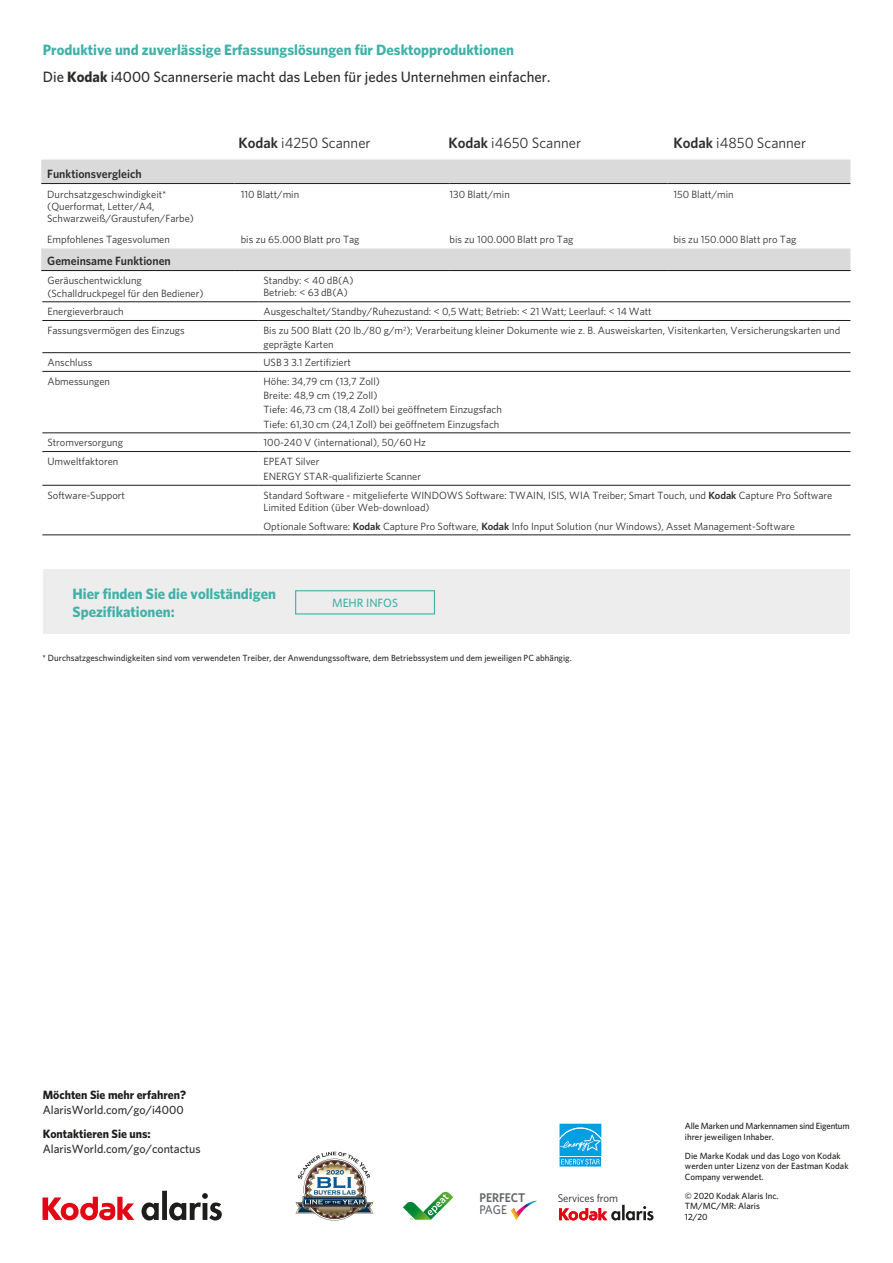
<style>
.page{position:relative;width:893px;height:1263px;background:#fff}
.page>*{position:absolute;margin:0;border:0;box-sizing:border-box;transform-origin:0 0}
.t1{font:700 15px/18px "Whitney";color:#40b1a8}
.t2{font:15px "Whitney";color:#2e2d2c}
.t3{font:600 12.6px "Whitney";color:#63656a;scale:.93 1}
.t4{font:500 12.6px "Whitney";color:#63656a;scale:.93 1}
.t5{font:500 12px "Whitney";color:#2e2d2c}
.t6{font:700 12px "Whitney";color:#1d1d1b}
.t7{font:600 12px "Whitney";color:#2e2d2c}
.t8{font:500 12px "Whitney";color:#40b1a8}
.t9{font:11.1px "Whitney";letter-spacing:-.01em;color:#2b2523}
.t10{font:10.5px/12px "Whitney";color:#2e2d2c}
.t11{font:500 9px/10.5px "Whitney";color:#1d1d1b}
.t12{font:500 9px "Whitney";color:#2e2d2c}
.t13{font:500 9px/10.5px "Whitney";letter-spacing:-.02em;color:#1d1d1b}
.s1{font-weight:500;color:#2e2d2c}
.s2{color:#2e2d2c}
.s3{font-weight:600}
</style>
<div class="page">
<svg style="left:42px;top:271px;width:808px;height:1px"></svg>
<svg style="left:42px;top:302px;width:808px;height:131px"></svg>
<svg style="left:42px;top:321px;width:808px;height:31px"></svg>
<svg style="left:42px;top:452px;width:808px;height:83px"></svg>
<hr style="left:42px;top:301px;width:216px;height:1px;background:#1d1d1b">
<hr style="left:258px;top:301px;width:592px;height:1px;background:#1d1d1b">
<hr style="left:42px;top:320px;width:216px;height:1px;background:#1d1d1b">
<hr style="left:258px;top:320px;width:592px;height:1px;background:#1d1d1b">
<hr style="left:42px;top:352px;width:216px;height:1px;background:#1d1d1b">
<hr style="left:258px;top:352px;width:592px;height:1px;background:#1d1d1b">
<hr style="left:42px;top:371px;width:216px;height:1px;background:#1d1d1b">
<hr style="left:258px;top:371px;width:592px;height:1px;background:#1d1d1b">
<hr style="left:42px;top:433px;width:216px;height:1px;background:#1d1d1b">
<hr style="left:258px;top:433px;width:592px;height:1px;background:#1d1d1b">
<hr style="left:42px;top:451px;width:216px;height:1px;background:#1d1d1b">
<hr style="left:258px;top:451px;width:592px;height:1px;background:#1d1d1b">
<hr style="left:42px;top:485px;width:216px;height:1px;background:#1d1d1b">
<hr style="left:42px;top:535px;width:216px;height:1px;background:#1d1d1b">
<hr style="left:258px;top:485px;width:592px;height:1px;background:#1d1d1b">
<hr style="left:258px;top:535px;width:592px;height:1px;background:#1d1d1b">
<div style="left:43px;top:569px;width:807px;height:64px;background:#ededed"></div>
<div style="left:295px;top:590px;width:140px;height:24px;border:1px solid #40b1a8"></div>
<svg style="left:41px;top:160px;width:809px;height:110px"></svg>
<hr style="left:41px;top:183px;width:194px;height:1px;background:#1d1d1b">
<hr style="left:235px;top:183px;width:214px;height:1px;background:#1d1d1b">
<hr style="left:449px;top:183px;width:218px;height:1px;background:#1d1d1b">
<hr style="left:667px;top:183px;width:183px;height:1px;background:#1d1d1b">
<hr style="left:41px;top:270px;width:194px;height:1px;background:#1d1d1b">
<hr style="left:235px;top:270px;width:214px;height:1px;background:#1d1d1b">
<hr style="left:449px;top:270px;width:218px;height:1px;background:#1d1d1b">
<hr style="left:667px;top:270px;width:183px;height:1px;background:#1d1d1b">
<svg style="left:403px;top:1192px;width:50px;height:28px"></svg>
<svg style="left:559px;top:1123px;width:43px;height:1px"></svg>
<svg style="left:559px;top:1124px;width:43px;height:43px;background:#32b1e8"></svg>
<svg style="left:511px;top:1201px;width:26px;height:19px"></svg>
<svg style="left:559px;top:1205px;width:94px;height:15px"></svg>
<svg style="left:43px;top:1197px;width:91px;height:23px"></svg>
<svg style="left:142px;top:1191px;width:80px;height:29px"></svg>
<img style="left:296px;top:1151px;width:77px;height:69px">
<h1 class="t1" style="left:43px;top:35px;width:509px;line-height:27px">Produktive und zuverlässige Erfassungslösungen für Desktopproduktionen<br><span class="s1">Die</span> <span class="s2">Kodak</span> <span class="s1">i4000 Scannerserie macht das Leben für jedes Unternehmen einfacher.</span></h1>
<h1 class="t2" style="left:239px;top:132px;width:134px"><span class="s3">Kodak</span> i4250 Scanner</h1>
<h1 class="t2" style="left:449px;top:132px;width:134px"><span class="s3">Kodak</span> i4650 Scanner</h1>
<h1 class="t2" style="left:674px;top:132px;width:134px"><span class="s3">Kodak</span> i4850 Scanner</h1>
<p class="t7" style="left:47px;top:165px;width:96px">Funktionsvergleich</p>
<p class="t10" style="left:47px;top:188px;width:148px">Durchsatzgeschwindigkeit* (Querformat, Letter/A4,<br>Schwarzweiß/Graustufen/Farbe)</p>
<p class="t10" style="left:241px;top:188px;width:60px">110 Blatt/min</p>
<p class="t10" style="left:449px;top:188px;width:62px">130 Blatt/min</p>
<p class="t10" style="left:673px;top:188px;width:62px">150 Blatt/min</p>
<p class="t10" style="left:47px;top:233px;width:124px">Empfohlenes Tagesvolumen</p>
<p class="t10" style="left:241px;top:233px;width:120px">bis zu 65.000 Blatt pro Tag</p>
<p class="t10" style="left:449px;top:233px;width:125px">bis zu 100.000 Blatt pro Tag</p>
<p class="t10" style="left:673px;top:233px;width:125px">bis zu 150.000 Blatt pro Tag</p>
<p class="t7" style="left:47px;top:252px;width:125px">Gemeinsame Funktionen</p>
<p class="t10" style="left:47px;top:274px;width:158px;line-height:12.6px">Geräuschentwicklung (Schalldruckpegel für den Bediener)</p>
<p class="t10" style="left:263px;top:274px;width:92px">Standby: &lt; 40 dB(A)<br>Betrieb: &lt; 63 dB(A)</p>
<p class="t10" style="left:47px;top:305px;width:78px">Energieverbrauch</p>
<p class="t10" style="left:263px;top:305px;width:390px">Ausgeschaltet/Standby/Ruhezustand: &lt; 0,5 Watt; Betrieb: &lt; 21 Watt; Leerlauf: &lt; 14 Watt</p>
<p class="t10" style="left:47px;top:324px;width:139px">Fassungsvermögen des Einzugs</p>
<p class="t10" style="left:263px;top:323px;width:578px;line-height:13.5px">Bis zu 500 Blatt (20 lb./80 g/m<sup>2</sup>); Verarbeitung kleiner Dokumente wie z. B. Ausweiskarten, Visitenkarten, Versicherungskarten und geprägte Karten</p>
<p class="t10" style="left:47px;top:356px;width:46px">Anschluss</p>
<p class="t10" style="left:263px;top:356px;width:89px">USB 3 3.1 Zertifiziert</p>
<p class="t10" style="left:47px;top:375px;width:64px">Abmessungen</p>
<p class="t10" style="left:263px;top:374px;width:240px;line-height:14.2px">Höhe: 34,79 cm (13,7 Zoll)<br>Breite: 48,9 cm (19,2 Zoll)<br>Tiefe: 46,73 cm (18,4 Zoll) bei geöffnetem Einzugsfach Tiefe: 61,30 cm (24,1 Zoll) bei geöffnetem Einzugsfach</p>
<p class="t10" style="left:47px;top:436px;width:77px">Stromversorgung</p>
<p class="t10" style="left:263px;top:436px;width:164px">100-240 V (international), 50/60 Hz</p>
<p class="t10" style="left:47px;top:455px;width:72px">Umweltfaktoren</p>
<p class="t10" style="left:263px;top:454px;width:159px;line-height:15px">EPEAT Silver<br>ENERGY STAR-qualifizierte Scanner</p>
<p class="t10" style="left:47px;top:489px;width:79px">Software-Support</p>
<p class="t10" style="left:263px;top:489px;width:570px">Standard Software - mitgelieferte WINDOWS Software: TWAIN, ISIS, WIA Treiber; Smart Touch, und <span class="s3">Kodak</span> Capture Pro Software<br>Limited Edition (über Web-download)</p>
<p class="t10" style="left:263px;top:520px;width:533px">Optionale Software: <span class="s3">Kodak</span> Capture Pro Software, <span class="s3">Kodak</span> Info Input Solution (nur Windows), Asset Management-Software</p>
<h1 class="t1" style="left:73px;top:585px;width:205px">Hier finden Sie die vollständigen<br>Spezifikationen:</h1>
<p class="t8" style="left:332px;top:594px;width:67px">MEHR INFOS</p>
<p class="t12" style="left:43px;top:651px;width:531px">* Durchsatzgeschwindigkeiten sind vom verwendeten Treiber, der Anwendungssoftware, dem Betriebssystem und dem jeweiligen PC abhängig.</p>
<p class="t6" style="left:43px;top:1086px;width:145px">Möchten Sie mehr erfahren?</p>
<p class="t5" style="left:43px;top:1101px;width:142px">AlarisWorld.com/go/i4000</p>
<p class="t6" style="left:43px;top:1125px;width:109px">Kontaktieren Sie uns:</p>
<p class="t5" style="left:43px;top:1140px;width:159px">AlarisWorld.com/go/contactus</p>
<p class="t3" style="left:479px;top:1189px;width:51px">PERFECT</p>
<p class="t4" style="left:479px;top:1201px;width:31px">PAGE</p>
<p class="t9" style="left:558px;top:1191px;width:62px">Services from</p>
<p class="t13" style="left:685px;top:1121px;width:166px">Alle Marken und Markennamen sind Eigentum ihrer jeweiligen Inhaber.</p>
<p class="t11" style="left:685px;top:1150px;width:165px">Die Marke Kodak und das Logo von Kodak werden unter Lizenz von der Eastman Kodak<br>Company verwendet.</p>
<p class="t11" style="left:685px;top:1190px;width:95px">© 2020 Kodak Alaris Inc.<br>TM/MC/MR: Alaris<br>12/20</p>
</div>
